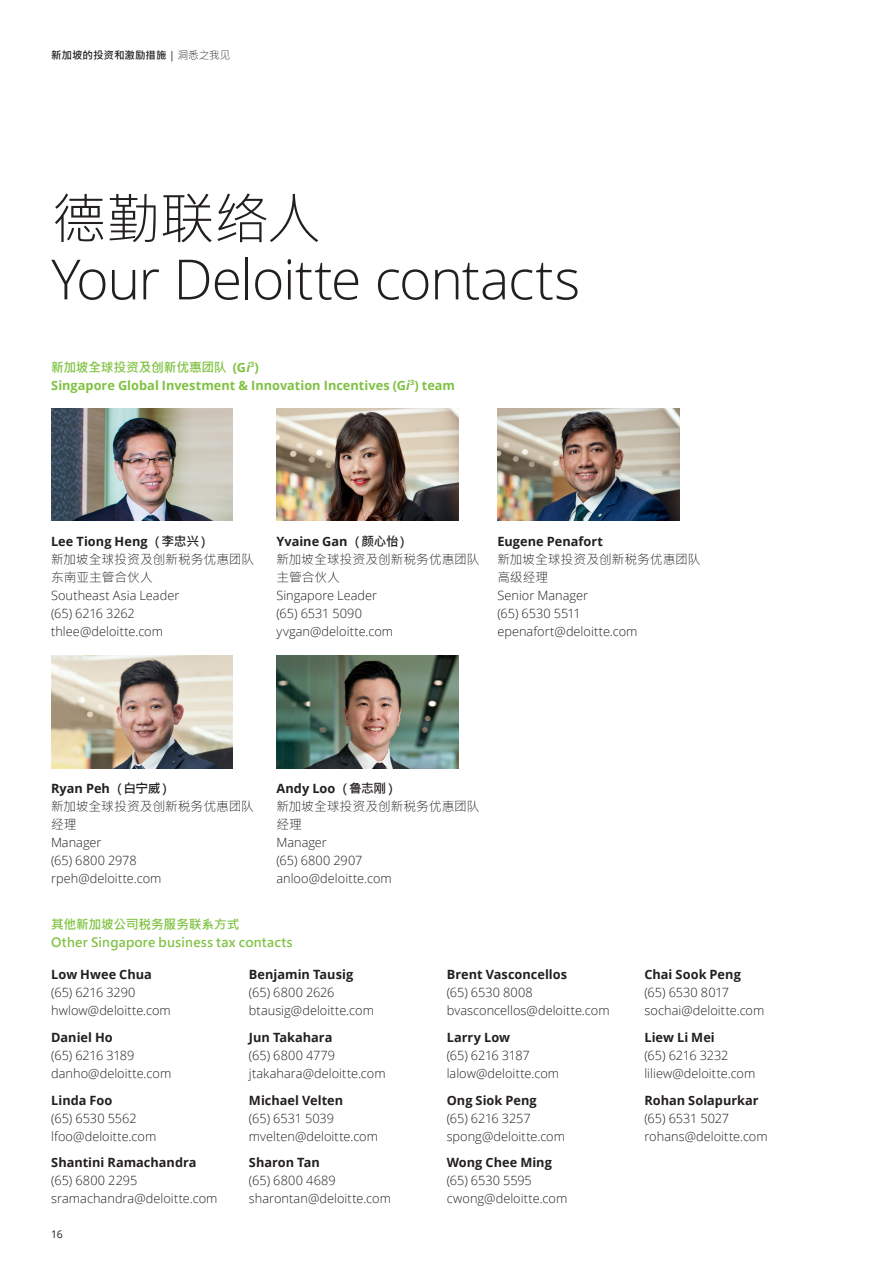
<style>
.page{position:relative;width:893px;height:1263px;background:#fff}
.page>*{position:absolute;margin:0;border:0;box-sizing:border-box;transform-origin:0 0}
.Introduction__14_18p{font:300 55.5px "Open Sans";letter-spacing:-.025em;color:#231f20}
.Story_heading_light{font:300 55.5px "Microsoft Jheng Hei";letter-spacing:-.03em;color:#231f20}
.Body_copy__8_5_12pt{font:300 12.75px "Open Sans";color:#231f20}
.Subhead_B__8_5_12pt{font:700 12.75px "Open Sans";color:#231f20}
.Body_copy__8_5_12pt-2{font:300 12.75px "Microsoft Jheng Hei";color:#231f20}
.Subhead_A__8_5_12pt{font:700 12.75px "Open Sans";color:#7fc241}
.Subhead_A__8_5_12pt-2{font:700 12.75px "Microsoft Jheng Hei";letter-spacing:.005em;color:#7fc241}
.Body_copy__8_5_12pt-3{font:300 12.75px "Open Sans";letter-spacing:-.025em;color:#231f20}
.Subhead_A__8_5_12pt-3{font:700 12.75px "Microsoft Jheng Hei";letter-spacing:-.015em;color:#7fc241}
.t1{font:700 10.5px "Microsoft Jheng Hei";color:#231f20}
.t2{font:10.5px "Open Sans";color:#231f20}
.s1{font-family:"Open Sans";font-weight:400}
.s2{font-weight:300}
.s3{font-family:"Open Sans"}
.s4{font-family:"Open Sans";font-style:italic}
.s5{font-style:italic}
.s6{font-family:"Microsoft Jheng Hei"}
</style>
<div class="page">
<img style="left:51px;top:408px;width:182px;height:113px">
<img style="left:51px;top:656px;width:182px;height:112px">
<img style="left:276px;top:408px;width:182px;height:113px">
<img style="left:276px;top:656px;width:182px;height:112px">
<img style="left:497px;top:408px;width:182px;height:113px">
<p class="t1" style="left:51px;top:49px;width:181px">新加坡的投资和激励措施 <span class="s1">|</span> <span class="s2">洞悉之我见</span></p>
<p class="Story_heading_light" style="left:51px;top:184px;width:272px">德勤联络人</p>
<p class="Introduction__14_18p" style="left:51px;top:241px;width:530px">Your Deloitte contacts</p>
<p class="Subhead_A__8_5_12pt-3" style="left:51px;top:359px;width:209px">新加坡全球投资及创新优惠团队 <span class="s3">(G</span><span class="s4">i</span><sup>3</sup><span class="s3">)</span></p>
<p class="Subhead_A__8_5_12pt" style="left:51px;top:376px;width:405px">Singapore Global Investment &amp; Innovation Incentives (G<span class="s5">i</span><sup>3</sup>) team</p>
<p class="Subhead_B__8_5_12pt" style="left:51px;top:532px;width:160px">Lee Tiong Heng <span class="s6">（李忠兴）</span></p>
<p class="Body_copy__8_5_12pt-2" style="left:51px;top:551px;width:205px">新加坡全球投资及创新税务优惠团队</p>
<p class="Body_copy__8_5_12pt-2" style="left:51px;top:569px;width:103px">东南亚主管合伙人</p>
<p class="Body_copy__8_5_12pt" style="left:51px;top:587px;width:130px">Southeast Asia Leader</p>
<p class="Body_copy__8_5_12pt" style="left:51px;top:605px;width:85px">(65) 6216 3262</p>
<p class="Body_copy__8_5_12pt" style="left:51px;top:623px;width:114px">thlee@deloitte.com</p>
<p class="Subhead_B__8_5_12pt" style="left:276px;top:532px;width:134px">Yvaine Gan <span class="s6">（颜心怡）</span></p>
<p class="Body_copy__8_5_12pt-2" style="left:276px;top:551px;width:205px">新加坡全球投资及创新税务优惠团队</p>
<p class="Body_copy__8_5_12pt-2" style="left:276px;top:569px;width:65px">主管合伙人</p>
<p class="Body_copy__8_5_12pt" style="left:276px;top:587px;width:102px">Singapore Leader</p>
<p class="Body_copy__8_5_12pt" style="left:276px;top:605px;width:87px">(65) 6531 5090</p>
<p class="Body_copy__8_5_12pt" style="left:276px;top:623px;width:118px">yvgan@deloitte.com</p>
<p class="Subhead_B__8_5_12pt" style="left:497px;top:532px;width:107px">Eugene Penafort</p>
<p class="Body_copy__8_5_12pt-2" style="left:497px;top:551px;width:205px">新加坡全球投资及创新税务优惠团队</p>
<p class="Body_copy__8_5_12pt-2" style="left:497px;top:569px;width:52px">高级经理</p>
<p class="Body_copy__8_5_12pt" style="left:497px;top:586px;width:92px">Senior Manager</p>
<p class="Body_copy__8_5_12pt" style="left:497px;top:604px;width:85px">(65) 6530 5511</p>
<p class="Body_copy__8_5_12pt" style="left:497px;top:622px;width:142px">epenafort@deloitte.com</p>
<p class="Subhead_B__8_5_12pt" style="left:51px;top:780px;width:122px">Ryan Peh <span class="s6">（白宁威）</span></p>
<p class="Body_copy__8_5_12pt-2" style="left:51px;top:798px;width:205px">新加坡全球投资及创新税务优惠团队</p>
<p class="Body_copy__8_5_12pt-2" style="left:51px;top:816px;width:27px">经理</p>
<p class="Body_copy__8_5_12pt" style="left:51px;top:834px;width:52px">Manager</p>
<p class="Body_copy__8_5_12pt" style="left:51px;top:852px;width:87px">(65) 6800 2978</p>
<p class="Body_copy__8_5_12pt" style="left:51px;top:870px;width:112px">rpeh@deloitte.com</p>
<p class="Subhead_B__8_5_12pt" style="left:276px;top:780px;width:122px">Andy Loo <span class="s6">（鲁志刚）</span></p>
<p class="Body_copy__8_5_12pt-2" style="left:276px;top:798px;width:205px">新加坡全球投资及创新税务优惠团队</p>
<p class="Body_copy__8_5_12pt-2" style="left:276px;top:816px;width:27px">经理</p>
<p class="Body_copy__8_5_12pt" style="left:276px;top:834px;width:52px">Manager</p>
<p class="Body_copy__8_5_12pt" style="left:276px;top:852px;width:88px">(65) 6800 2907</p>
<p class="Body_copy__8_5_12pt" style="left:276px;top:870px;width:117px">anloo@deloitte.com</p>
<p class="Subhead_A__8_5_12pt-2" style="left:51px;top:916px;width:190px">其他新加坡公司税务服务联系方式</p>
<p class="Subhead_A__8_5_12pt-2" style="left:51px;top:934px;width:243px">Other Singapore business tax contacts</p>
<p class="Subhead_B__8_5_12pt" style="left:51px;top:965px;width:102px">Low Hwee Chua</p>
<p class="Body_copy__8_5_12pt" style="left:51px;top:984px;width:86px">(65) 6216 3290</p>
<p class="Body_copy__8_5_12pt" style="left:51px;top:1002px;width:121px">hwlow@deloitte.com</p>
<p class="Subhead_B__8_5_12pt" style="left:51px;top:1028px;width:63px">Daniel Ho</p>
<p class="Body_copy__8_5_12pt-3" style="left:51px;top:1046px;width:85px">(65) 6216 3189</p>
<p class="Body_copy__8_5_12pt" style="left:51px;top:1064px;width:122px">danho@deloitte.com</p>
<p class="Subhead_B__8_5_12pt" style="left:51px;top:1091px;width:63px">Linda Foo</p>
<p class="Body_copy__8_5_12pt" style="left:51px;top:1109px;width:87px">(65) 6530 5562</p>
<p class="Body_copy__8_5_12pt" style="left:51px;top:1127px;width:107px">lfoo@deloitte.com</p>
<p class="Subhead_B__8_5_12pt" style="left:51px;top:1154px;width:147px">Shantini Ramachandra</p>
<p class="Body_copy__8_5_12pt" style="left:51px;top:1172px;width:88px">(65) 6800 2295</p>
<p class="Body_copy__8_5_12pt" style="left:51px;top:1190px;width:168px">sramachandra@deloitte.com</p>
<p class="t2" style="left:51px;top:1227px;width:13px">16</p>
<p class="Subhead_B__8_5_12pt" style="left:249px;top:965px;width:106px">Benjamin Tausig</p>
<p class="Body_copy__8_5_12pt" style="left:249px;top:984px;width:87px">(65) 6800 2626</p>
<p class="Body_copy__8_5_12pt" style="left:249px;top:1002px;width:126px">btausig@deloitte.com</p>
<p class="Subhead_B__8_5_12pt" style="left:249px;top:1028px;width:85px">Jun Takahara</p>
<p class="Body_copy__8_5_12pt" style="left:249px;top:1046px;width:87px">(65) 6800 4779</p>
<p class="Body_copy__8_5_12pt" style="left:249px;top:1064px;width:138px">jtakahara@deloitte.com</p>
<p class="Subhead_B__8_5_12pt" style="left:249px;top:1091px;width:96px">Michael Velten</p>
<p class="Body_copy__8_5_12pt" style="left:249px;top:1109px;width:87px">(65) 6531 5039</p>
<p class="Body_copy__8_5_12pt" style="left:249px;top:1127px;width:131px">mvelten@deloitte.com</p>
<p class="Subhead_B__8_5_12pt" style="left:249px;top:1154px;width:73px">Sharon Tan</p>
<p class="Body_copy__8_5_12pt" style="left:249px;top:1172px;width:88px">(65) 6800 4689</p>
<p class="Body_copy__8_5_12pt" style="left:249px;top:1190px;width:144px">sharontan@deloitte.com</p>
<p class="Subhead_B__8_5_12pt" style="left:447px;top:965px;width:122px">Brent Vasconcellos</p>
<p class="Body_copy__8_5_12pt" style="left:447px;top:984px;width:88px">(65) 6530 8008</p>
<p class="Body_copy__8_5_12pt" style="left:447px;top:1002px;width:164px">bvasconcellos@deloitte.com</p>
<p class="Subhead_B__8_5_12pt" style="left:447px;top:1028px;width:65px">Larry Low</p>
<p class="Body_copy__8_5_12pt-3" style="left:447px;top:1046px;width:85px">(65) 6216 3187</p>
<p class="Body_copy__8_5_12pt" style="left:447px;top:1064px;width:114px">lalow@deloitte.com</p>
<p class="Subhead_B__8_5_12pt" style="left:447px;top:1091px;width:92px">Ong Siok Peng</p>
<p class="Body_copy__8_5_12pt" style="left:447px;top:1109px;width:86px">(65) 6216 3257</p>
<p class="Body_copy__8_5_12pt" style="left:447px;top:1127px;width:120px">spong@deloitte.com</p>
<p class="Subhead_B__8_5_12pt" style="left:447px;top:1154px;width:107px">Wong Chee Ming</p>
<p class="Body_copy__8_5_12pt" style="left:447px;top:1172px;width:87px">(65) 6530 5595</p>
<p class="Body_copy__8_5_12pt" style="left:447px;top:1190px;width:122px">cwong@deloitte.com</p>
<p class="Subhead_B__8_5_12pt" style="left:644px;top:965px;width:98px">Chai Sook Peng</p>
<p class="Body_copy__8_5_12pt" style="left:644px;top:984px;width:86px">(65) 6530 8017</p>
<p class="Body_copy__8_5_12pt" style="left:644px;top:1002px;width:121px">sochai@deloitte.com</p>
<p class="Subhead_B__8_5_12pt" style="left:644px;top:1028px;width:72px">Liew Li Mei</p>
<p class="Body_copy__8_5_12pt" style="left:644px;top:1046px;width:86px">(65) 6216 3232</p>
<p class="Body_copy__8_5_12pt" style="left:644px;top:1064px;width:112px">liliew@deloitte.com</p>
<p class="Subhead_B__8_5_12pt" style="left:644px;top:1091px;width:116px">Rohan Solapurkar</p>
<p class="Body_copy__8_5_12pt" style="left:644px;top:1109px;width:86px">(65) 6531 5027</p>
<p class="Body_copy__8_5_12pt" style="left:644px;top:1127px;width:125px">rohans@deloitte.com</p>
</div>
